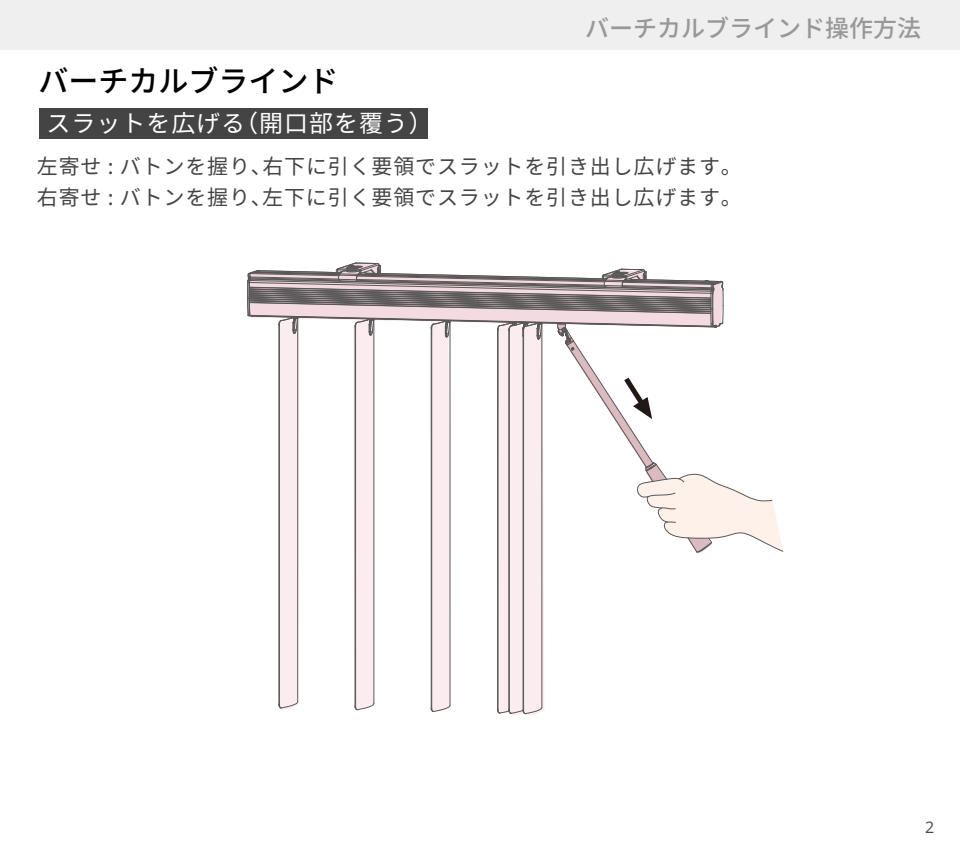
<style>
.page{position:relative;width:960px;height:850px;background:#fff}
.page>*{position:absolute;margin:0;border:0;box-sizing:border-box;transform-origin:0 0}
.t1{font:500 30px "Noto Sans CJ Kjp";color:#040000}
.t2{font:24px "Noto Sans CJ Kjp";letter-spacing:.04em;color:#fff}
.t3{font:500 24px "Noto Sans CJ Kjp";color:#999898}
.t4{font:21px/31.2px "Noto Sans CJ Kjp";letter-spacing:.04em;color:#454444}
.t5{font:16px "Open Sans";color:#444}
.s1{color:#999899}
</style>
<div class="page">
<div style="left:0;top:0;width:960px;height:50px;background:#efefef"></div>
<div style="left:39px;top:108px;width:389px;height:31px;background:#454444"></div>
<svg style="left:247px;top:262px;width:537px;height:454px"></svg>
<h1 class="t1" style="left:39px;top:64px;width:301px">バーチカルブラインド</h1>
<p class="t2" style="left:47px;top:110px;width:388px">スラットを広げる（開口部を覆う）</p>
<p class="t3" style="left:585px;top:15px;width:337px">バーチカルブラインド<span class="s1">操作方法</span></p>
<p class="t4" style="left:37px;top:151px;width:707px">左寄せ : バトンを握り、右下に引く要領でスラットを引き出し広げます。右寄せ : バトンを握り、左下に引く要領でスラットを引き出し広げます。</p>
<p class="t5" style="left:925px;top:816px;width:11px">2</p>
</div>
